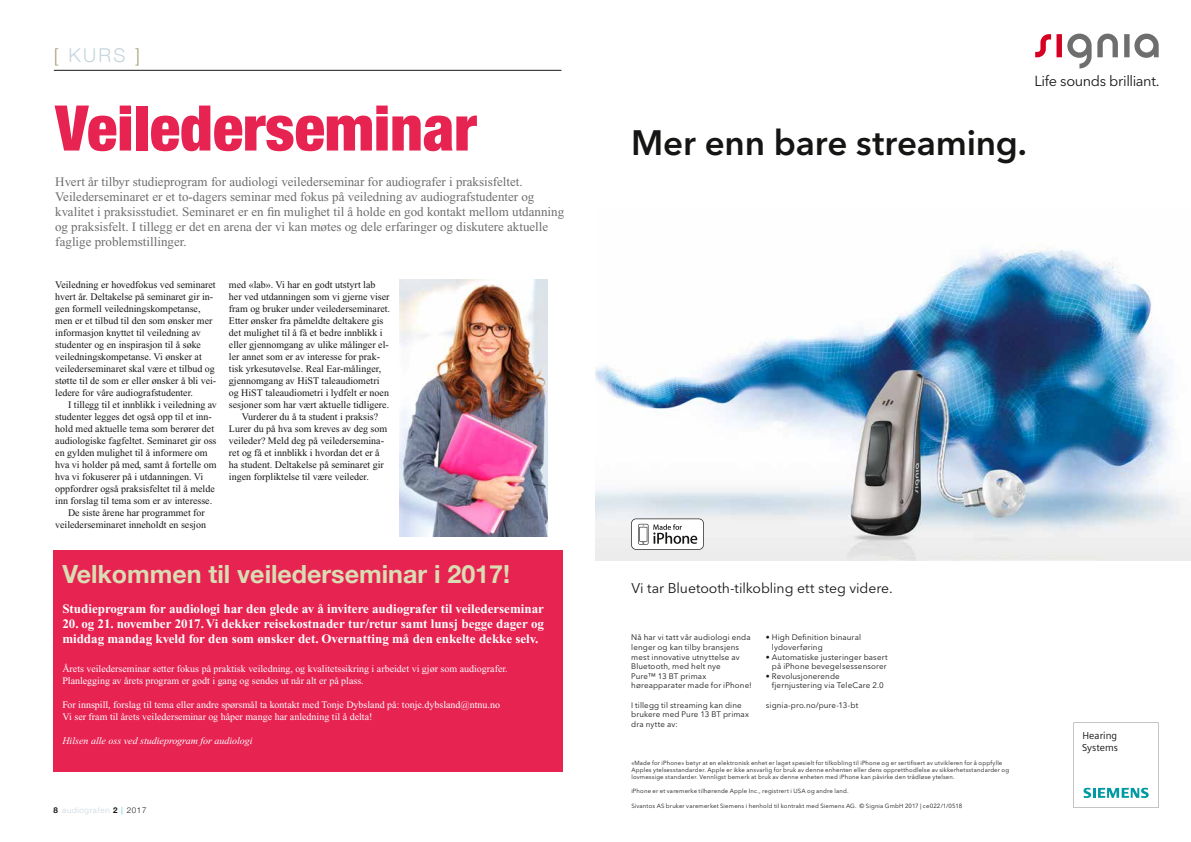
<style>
.page{position:relative;width:1191px;height:842px;background:#fff}
.page>*{position:absolute;margin:0;border:0;box-sizing:border-box;transform-origin:0 0}
.t1{font:900 condensed 63px "Helvetica Neue";color:#e72352}
.t2{font:600 35px "Avenir Next W1 G";letter-spacing:-.005em;color:#151514}
.t3{font:700 25px "Helvetica Neue";color:#d9ddb3}
.t4{font:300 19.1px "Helvetica Neue";color:#c6d5de}
.t5{font:14.5px "Avenir Next W1 G";letter-spacing:-.025em;color:#181716}
.t6{font:14px "Avenir Next W1 G";letter-spacing:-.005em;color:#181716}
.t7{font:13px/15px "Times New Roman";color:#6e6e6e}
.t8{font:700 13px/15px "Times New Roman";color:#fff}
.t9{font:10px/12px "Times New Roman";color:#181716}
.t10{font:10px/12px "Times New Roman";color:#fff}
.t11{font:italic 10px "Times New Roman";color:#fff}
.t12{font:10px/12px "Siemens Sans Global";color:#181716}
.t13{font:8px/9.6px "Avenir Next W1 G";letter-spacing:.015em;color:#181716}
.t14{font:300 8px "Helvetica Neue";letter-spacing:.085em;color:#c6d5de}
.t15{font:6px/7.2px "Avenir Next W1 G";letter-spacing:.025em;color:#181716}
.s1{color:#aaa47e}
.s2{font-weight:700;color:#181716}
.s3{color:#2abad4}
.s4{color:#181716}
</style>
<div class="page">
<hr style="left:54px;top:70px;width:507px;height:1px;background:#181716">
<div style="left:54px;top:550px;width:509px;height:221px;background:#e72352"></div>
<img style="left:400px;top:279px;width:147px;height:257px">
<svg style="left:1073px;top:723px;width:85px;height:85px"></svg>
<svg style="left:1035px;top:34px;width:123px;height:34px"></svg>
<img style="left:595px;top:247px;width:596px;height:313px">
<svg style="left:631px;top:518px;width:73px;height:32px"></svg>
<h3 class="t4" style="left:54px;top:43px;width:88px"><span class="s1">[</span> KURS <span class="s1">]</span></h3>
<h1 class="t1" style="left:55px;top:89px;width:423px">Veilederseminar</h1>
<p class="t7" style="left:55px;top:174px;width:510px">Hvert år tilbyr studieprogram for audiologi veilederseminar for audiografer i praksisfeltet.<br>Veilederseminaret er et to-dagers seminar med fokus på veiledning av audiografstudenter og kvalitet i praksisstudiet. Seminaret er en fin mulighet til å holde en god kontakt mellom utdanning og praksisfelt. I tillegg er det en arena der vi kan møtes og dele erfaringer og diskutere aktuelle faglige problemstillinger.</p>
<p class="t9" style="left:55px;top:279px;width:162px">Veiledning er hovedfokus ved seminaret hvert år. Deltakelse på seminaret gir in&shy;gen formell veiledningskompetanse, men er et tilbud til den som ønsker mer informasjon knyttet til veiledning av studenter og en inspirasjon til å søke veiledningskompetanse. Vi ønsker at veilederseminaret skal være et tilbud og støtte til de som er eller ønsker å bli vei&shy;ledere for våre audiografstudenter.</p>
<p class="t9" style="left:68px;top:399px;width:150px">I tillegg til et innblikk i veiledning av</p>
<p class="t9" style="left:55px;top:411px;width:158px">studenter legges det også opp til et inn-</p>
<p class="t9" style="left:55px;top:423px;width:160px">hold med aktuelle tema som berører det</p>
<p class="t9" style="left:55px;top:435px;width:163px">audiologiske fagfeltet. Seminaret gir oss</p>
<p class="t9" style="left:55px;top:447px;width:154px">en gylden mulighet til å informere om</p>
<p class="t9" style="left:55px;top:459px;width:163px">hva vi holder på med, samt å fortelle om</p>
<p class="t9" style="left:55px;top:471px;width:149px">hva vi fokuserer på i utdanningen. Vi</p>
<p class="t9" style="left:55px;top:483px;width:161px">oppfordrer også praksisfeltet til å melde</p>
<p class="t9" style="left:55px;top:495px;width:158px">inn forslag til tema som er av interesse.</p>
<p class="t9" style="left:68px;top:507px;width:138px">De siste årene har programmet for</p>
<p class="t9" style="left:55px;top:519px;width:152px">veilederseminaret inneholdt en sesjon</p>
<p class="t9" style="left:229px;top:279px;width:148px">med «lab». Vi har en godt utstyrt lab</p>
<p class="t9" style="left:229px;top:291px;width:162px">her ved utdanningen som vi gjerne viser</p>
<p class="t9" style="left:229px;top:303px;width:163px">fram og bruker under veilederseminaret.</p>
<p class="t9" style="left:229px;top:315px;width:156px">Etter ønsker fra påmeldte deltakere gis</p>
<p class="t9" style="left:229px;top:327px;width:155px">det mulighet til å få et bedre innblikk i</p>
<p class="t9" style="left:229px;top:339px;width:161px">eller gjennomgang av ulike målinger el-</p>
<p class="t9" style="left:229px;top:351px;width:152px">ler annet som er av interesse for prak-</p>
<p class="t9" style="left:229px;top:363px;width:154px">tisk yrkesutøvelse. Real Ear-målinger,</p>
<p class="t9" style="left:229px;top:375px;width:152px">gjennomgang av HiST taleaudiometri</p>
<p class="t9" style="left:229px;top:387px;width:162px">og HiST taleaudiometri i lydfelt er noen</p>
<p class="t9" style="left:229px;top:399px;width:162px">sesjoner som har vært aktuelle tidligere.</p>
<p class="t9" style="left:242px;top:411px;width:138px">Vurderer du å ta student i praksis?</p>
<p class="t9" style="left:229px;top:423px;width:160px">Lurer du på hva som kreves av deg som</p>
<p class="t9" style="left:229px;top:435px;width:157px">veileder? Meld deg på veiledersemina-</p>
<p class="t9" style="left:229px;top:447px;width:152px">ret og få et innblikk i hvordan det er å</p>
<p class="t9" style="left:229px;top:459px;width:156px">ha student. Deltakelse på seminaret gir</p>
<p class="t9" style="left:229px;top:471px;width:141px">ingen forpliktelse til være veileder.</p>
<h3 class="t3" style="left:62px;top:558px;width:449px">Velkommen til veilederseminar i 2017!</h3>
<h3 class="t8" style="left:62px;top:601px;width:483px">Studieprogram for audiologi har den glede av å invitere audiografer til veilederseminar</h3>
<h3 class="t8" style="left:62px;top:616px;width:483px">20. og 21. november 2017. Vi dekker reisekostnader tur/retur samt lunsj begge dager og middag mandag kveld for den som ønsker det. Overnatting må den enkelte dekke selv.</h3>
<p class="t10" style="left:62px;top:663px;width:447px">Årets veilederseminar setter fokus på praktisk veiledning, og kvalitetssikring i arbeidet vi gjør som audiografer.<br>Planlegging av årets program er godt i gang og sendes ut når alt er på plass.</p>
<p class="t10" style="left:62px;top:699px;width:439px">For innspill, forslag til tema eller andre spørsmål ta kontakt med Tonje Dybsland på: tonje.dybsland@ntnu.no<br>Vi ser fram til årets veilederseminar og håper mange har anledning til å delta!</p>
<p class="t11" style="left:62px;top:735px;width:192px">Hilsen alle oss ved studieprogram for audiologi</p>
<p class="t14" style="left:53px;top:805px;width:95px"><span class="s2">8</span> audiografen <span class="s2">2</span> <span class="s3">|</span> <span class="s4">2017</span></p>
<h3 class="t5" style="left:1034px;top:72px;width:127px">Life sounds brilliant.</h3>
<h2 class="t2" style="left:631px;top:122px;width:397px">Mer enn bare streaming.</h2>
<h3 class="t6" style="left:631px;top:580px;width:263px">Vi tar Bluetooth-tilkobling ett steg videre.</h3>
<p class="t13" style="left:631px;top:633px;width:122px">Nå har vi tatt vår audiologi enda lenger og kan tilby bransjens mest innovative utnyttelse av<br>Bluetooth, med helt nye<br>Pure™ 13 BT primax høreapparater made for iPhone!</p>
<p class="t13" style="left:631px;top:700px;width:119px">I tillegg til streaming kan dine brukere med Pure 13 BT primax dra nytte av:</p>
<p class="t13" style="left:772px;top:633px;width:91px;text-indent:-6px">• High Definition binaural lydoverføring</p>
<p class="t13" style="left:766px;top:652px;width:123px;text-align:right">• Automatiske justeringer basert på iPhone bevegelsessensorer</p>
<p class="t13" style="left:772px;top:671px;width:113px;text-indent:-6px">• Revolusjonerende fjernjustering via TeleCare 2.0</p>
<p class="t13" style="left:766px;top:700px;width:94px">signia-pro.no/pure-13-bt</p>
<p class="t15" style="left:631px;top:759px;width:379px">«Made for iPhone» betyr at en elektronisk enhet er laget spesielt for tilkobling til iPhone og er sertifisert av utvikleren for å oppfylle<br>Apples ytelsesstandarder. Apple er ikke ansvarlig for bruk av denne enhenten eller dens oppretthodlelse av sikkerhetsstandarder og lovmessige standarder. Vennligst bemerk at bruk av denne enheten med iPhone kan påvirke den trådløse ytelsen.</p>
<p class="t15" style="left:631px;top:788px;width:219px">iPhone er et varemerke tilhørende Apple Inc., registrert i USA og andre land.</p>
<p class="t15" style="left:631px;top:802px;width:332px">Sivantos AS bruker varemerket Siemens i henhold til kontrakt med Siemens AG. © Signia GmbH 2017 | ce022/1/0518</p>
<p class="t12" style="left:1082px;top:729px;width:37px">Hearing<br>Systems</p>
</div>
